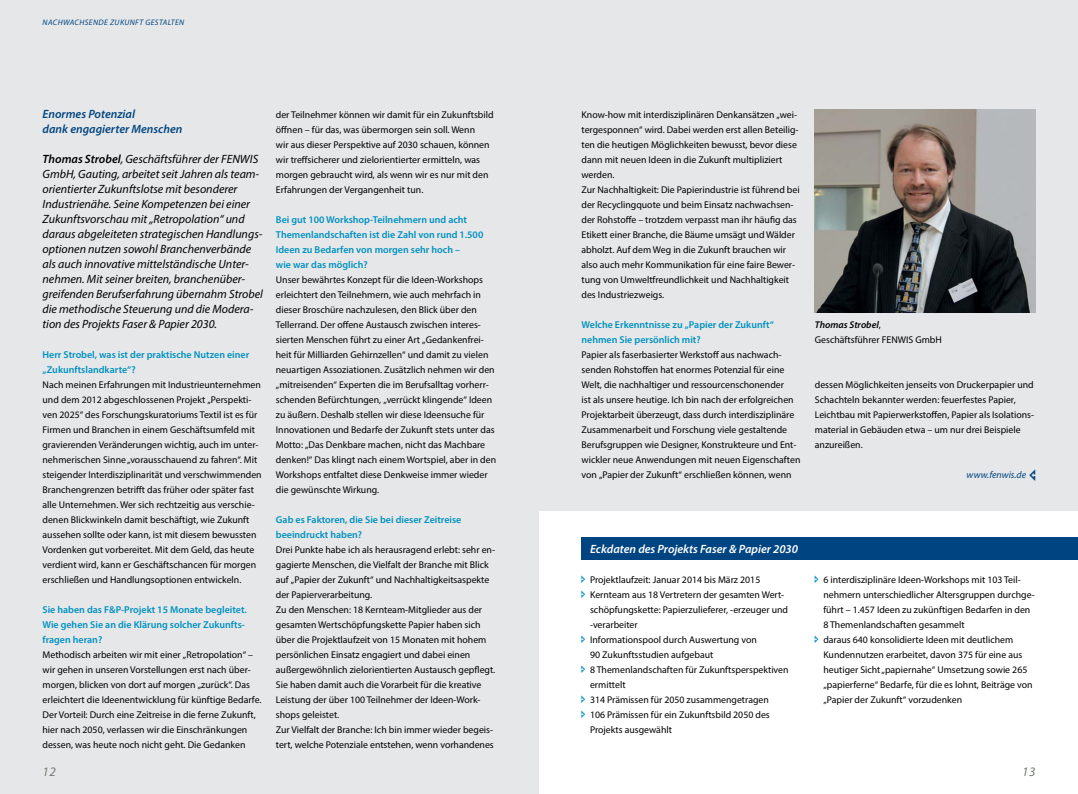
<style>
.page{position:relative;width:1078px;height:794px;background:#fff}
.page>*{position:absolute;margin:0;border:0;box-sizing:border-box;transform-origin:0 0}
.t1{font:italic 13px "Myriad Pro";color:#737c74}
.t2{font:italic 12px/15px "Myriad Pro";color:#000}
.t3{font:italic 600 12px/15px "Myriad Pro";color:#004581}
.t4{font:italic 600 12px "Myriad Pro";color:#fff}
.t5{font:600 10px/15px "Myriad Pro";color:#0091c0}
.t6{font:9.8px/15px "Myriad Pro";color:#000}
.t7{font:italic 9.8px "Myriad Pro";color:#004581}
.t8{font:italic 8px "Myriad Pro";letter-spacing:.05em;color:#004581}
.s1{font-weight:600}
.s2{font-weight:600;font-style:italic}
</style>
<div class="page">
<div style="left:0;top:0;width:539px;height:794px;background:#e6e7e8"></div>
<div style="left:539px;top:0;width:538px;height:511px;background:#e6e7e8"></div>
<img style="left:814px;top:109px;width:221px;height:203px">
<div style="left:581px;top:537px;width:496px;height:22px;background:#004581"></div>
<p class="t8" style="left:43px;top:18px;width:143px">NACHWACHSENDE ZUKUNFT GESTALTEN</p>
<p class="t3" style="left:43px;top:106px;width:141px">Enormes Potenzial<br>dank engagierter Menschen</p>
<p class="t2" style="left:43px;top:151px;width:222px"><span class="s1">Thomas Strobel</span>, Geschäftsführer der FENWIS GmbH, Gauting, arbeitet seit Jahren als team&shy;orientierter Zukunftslotse mit besonderer Industrienähe. Seine Kompetenzen bei einer Zukunftsvorschau mit „Retropolation“ und daraus abgeleiteten strategischen Handlungs&shy;optionen nutzen sowohl Branchenverbände als auch innovative mittelständische Unter&shy;nehmen. Mit seiner breiten, branchenüber&shy;greifenden Berufserfahrung übernahm Strobel die methodische Steuerung und die Modera&shy;tion des Projekts Faser &amp; Papier 2030.</p>
<p class="t5" style="left:43px;top:346px;width:208px">Herr Strobel, was ist der praktische Nutzen einer „Zukunftslandkarte“?</p>
<p class="t6" style="left:43px;top:377px;width:221px">Nach meinen Erfahrungen mit Industrieunternehmen und dem 2012 abgeschlossenen Projekt „Perspekti&shy;ven 2025“ des Forschungskuratoriums Textil ist es für Firmen und Branchen in einem Geschäftsumfeld mit gravierenden Veränderungen wichtig, auch im unter&shy;nehmerischen Sinne „vorausschauend zu fahren“. Mit steigender Interdisziplinarität und verschwimmenden Branchengrenzen betrifft das früher oder später fast alle Unternehmen. Wer sich rechtzeitig aus verschie&shy;denen Blickwinkeln damit beschäftigt, wie Zukunft aussehen sollte oder kann, ist mit diesem bewussten Vordenken gut vorbereitet. Mit dem Geld, das heute verdient wird, kann er Geschäftschancen für morgen erschließen und Handlungsoptionen entwickeln.</p>
<p class="t5" style="left:43px;top:601px;width:206px">Sie haben das F&amp;P-Projekt 15 Monate begleitet.<br>Wie gehen Sie an die Klärung solcher Zukunfts&shy;fragen heran?</p>
<p class="t6" style="left:43px;top:647px;width:220px">Methodisch arbeiten wir mit einer „Retropolation“ – wir gehen in unseren Vorstellungen erst nach über&shy;morgen, blicken von dort auf morgen „zurück“. Das erleichtert die Ideenentwicklung für künftige Bedarfe.<br>Der Vorteil: Durch eine Zeitreise in die ferne Zukunft, hier nach 2050, verlassen wir die Einschränkungen dessen, was heute noch nicht geht. Die Gedanken</p>
<p class="t6" style="left:276px;top:107px;width:219px">der Teilnehmer können wir damit für ein Zukunftsbild öffnen – für das, was übermorgen sein soll. Wenn<br>wir aus dieser Perspektive auf 2030 schauen, können wir treffsicherer und zielorientierter ermitteln, was morgen gebraucht wird, als wenn wir es nur mit den Erfahrungen der Vergangenheit tun.</p>
<p class="t5" style="left:276px;top:211px;width:209px">Bei gut 100 Workshop-Teilnehmern und acht Themenlandschaften ist die Zahl von rund 1.500<br>Ideen zu Bedarfen von morgen sehr hoch –<br>wie war das möglich?</p>
<p class="t6" style="left:276px;top:272px;width:222px">Unser bewährtes Konzept für die Ideen-Workshops erleichtert den Teilnehmern, wie auch mehrfach in dieser Broschüre nachzulesen, den Blick über den Tellerrand. Der offene Austausch zwischen interes&shy;sierten Menschen führt zu einer Art „Gedankenfrei&shy;heit für Milliarden Gehirnzellen“ und damit zu vielen neuartigen Assoziationen. Zusätzlich nehmen wir den „mitreisenden“ Experten die im Berufsalltag vorherr&shy;schenden Befürchtungen, „verrückt klingende“ Ideen zu äußern. Deshalb stellen wir diese Ideensuche für Innovationen und Bedarfe der Zukunft stets unter das Motto: „Das Denkbare machen, nicht das Machbare denken!“ Das klingt nach einem Wortspiel, aber in den Workshops entfaltet diese Denkweise immer wieder die gewünschte Wirkung.</p>
<p class="t5" style="left:276px;top:511px;width:187px">Gab es Faktoren, die Sie bei dieser Zeitreise beeindruckt haben?</p>
<p class="t6" style="left:276px;top:542px;width:221px">Drei Punkte habe ich als herausragend erlebt: sehr en&shy;gagierte Menschen, die Vielfalt der Branche mit Blick auf „Papier der Zukunft“ und Nachhaltigkeitsaspekte der Papierverarbeitung.<br>Zu den Menschen: 18 Kernteam-Mitglieder aus der gesamten Wertschöpfungskette Papier haben sich über die Projektlaufzeit von 15 Monaten mit hohem persönlichen Einsatz engagiert und dabei einen außergewöhnlich zielorientierten Austausch gepflegt.<br>Sie haben damit auch die Vorarbeit für die kreative Leistung der über 100 Teilnehmer der Ideen-Work&shy;shops geleistet.<br>Zur Vielfalt der Branche: Ich bin immer wieder begeis&shy;tert, welche Potenziale entstehen, wenn vorhandenes</p>
<p class="t6" style="left:581px;top:107px;width:220px">Know-how mit interdisziplinären Denkansätzen „wei&shy;tergesponnen“ wird. Dabei werden erst allen Beteilig&shy;ten die heutigen Möglichkeiten bewusst, bevor diese dann mit neuen Ideen in die Zukunft multipliziert werden.<br>Zur Nachhaltigkeit: Die Papierindustrie ist führend bei der Recyclingquote und beim Einsatz nachwachsen&shy;der Rohstoffe – trotzdem verpasst man ihr häufig das Etikett einer Branche, die Bäume umsägt und Wälder abholzt. Auf dem Weg in die Zukunft brauchen wir also auch mehr Kommunikation für eine faire Bewer&shy;tung von Umweltfreundlichkeit und Nachhaltigkeit des Industriezweigs.</p>
<p class="t5" style="left:581px;top:316px;width:194px">Welche Erkenntnisse zu „Papier der Zukunft“ nehmen Sie persönlich mit?</p>
<p class="t6" style="left:581px;top:347px;width:220px">Papier als faserbasierter Werkstoff aus nachwach&shy;senden Rohstoffen hat enormes Potenzial für eine Welt, die nachhaltiger und ressourcenschonender<br>ist als unsere heutige. Ich bin nach der erfolgreichen Projektarbeit überzeugt, dass durch interdisziplinäre Zusammenarbeit und Forschung viele gestaltende Berufsgruppen wie Designer, Konstrukteure und Ent&shy;wickler neue Anwendungen mit neuen Eigenschaften von „Papier der Zukunft“ erschließen können, wenn</p>
<p class="t6" style="left:814px;top:317px;width:128px"><span class="s2">Thomas Strobel</span>,<br>Geschäftsführer FENWIS GmbH</p>
<p class="t6" style="left:814px;top:377px;width:221px">dessen Möglichkeiten jenseits von Druckerpapier und Schachteln bekannter werden: feuerfestes Papier, Leichtbau mit Papierwerkstoffen, Papier als Isolations&shy;material in Gebäuden etwa – um nur drei Beispiele anzureißen.</p>
<p class="t7" style="left:966px;top:468px;width:61px">www.fenwis.de</p>
<p class="t4" style="left:590px;top:541px;width:209px">Eckdaten des Projekts Faser &amp; Papier 2030</p>
<p class="t6" style="left:590px;top:572px;width:200px">Projektlaufzeit: Januar 2014 bis März 2015<br>Kernteam aus 18 Vertretern der gesamten Wert&shy;schöpfungskette: Papierzulieferer, -erzeuger und -verarbeiter<br>Informationspool durch Auswertung von<br>90 Zukunftsstudien aufgebaut<br>8 Themenlandschaften für Zukunftsperspektiven ermittelt<br>314 Prämissen für 2050 zusammengetragen<br>106 Prämissen für ein Zukunftsbild 2050 des Projekts ausgewählt</p>
<p class="t6" style="left:823px;top:572px;width:213px">6 interdisziplinäre Ideen-Workshops mit 103 Teil&shy;nehmern unterschiedlicher Altersgruppen durchge&shy;führt – 1.457 Ideen zu zukünftigen Bedarfen in den 8 Themenlandschaften gesammelt<br>daraus 640 konsolidierte Ideen mit deutlichem Kundennutzen erarbeitet, davon 375 für eine aus heutiger Sicht „papiernahe“ Umsetzung sowie 265 „papierferne“ Bedarfe, für die es lohnt, Beiträge von „Papier der Zukunft“ vorzudenken</p>
<h1 class="t1" style="left:43px;top:764px;width:15px">12</h1>
<h1 class="t1" style="left:1021px;top:764px;width:15px">13</h1>
</div>
